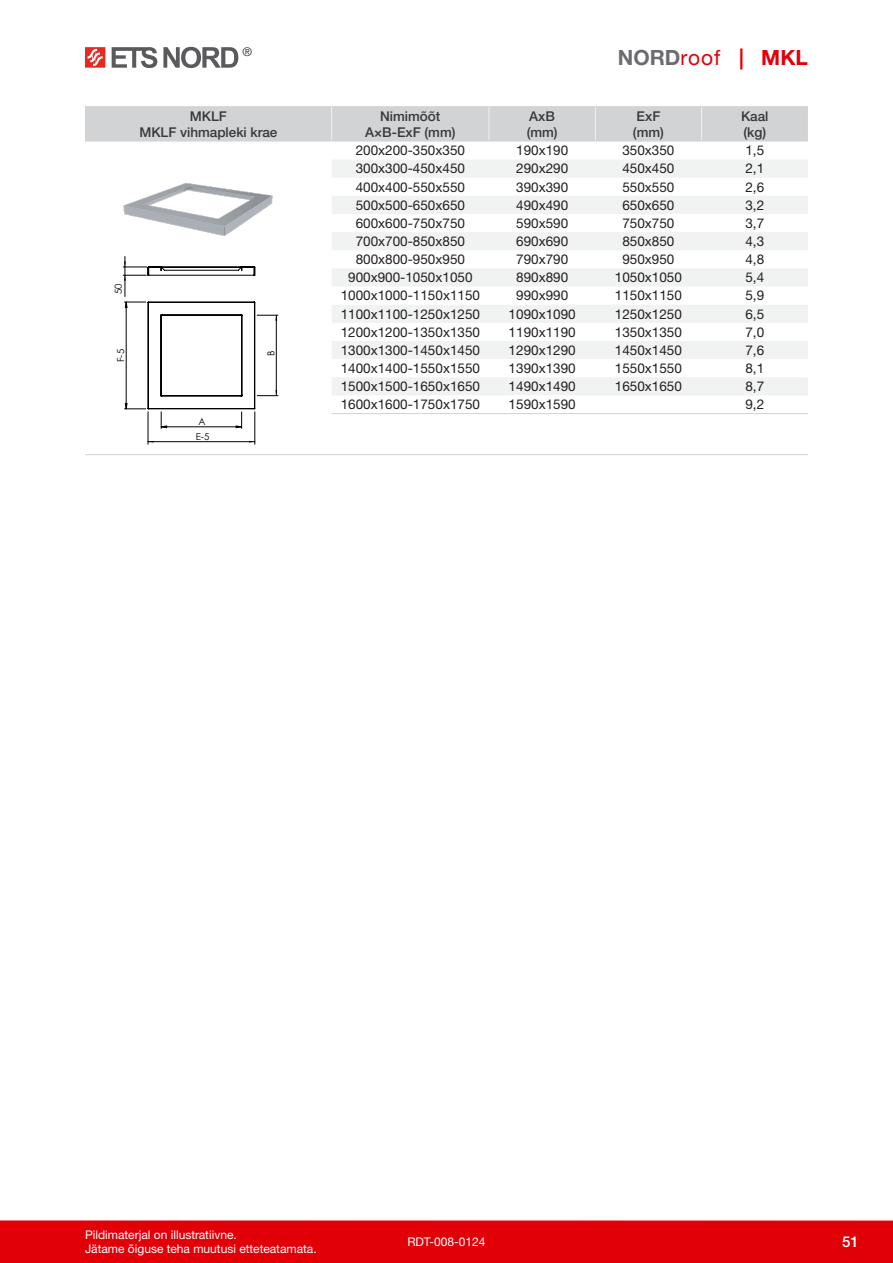
<style>
.page{position:relative;width:893px;height:1263px;background:#fff}
.page>*{position:absolute;margin:0;border:0;box-sizing:border-box;transform-origin:0 0}
.t1{font:700 21px "Helvetica Neue LTW1 G";color:#6d6b70}
.t2{font:500 15px "Helvetica Neue LTW1 G";color:#fff}
.Tabeltekst{font:13.5px "Helvetica Neue LTW1 G";color:#231f20}
.Tabeli_päis{font:500 13.5px "Helvetica Neue LTW1 G";color:#383839}
.t3{font:12px/14.4px "Helvetica Neue LTW1 G";color:#fff}
.t4{font:12px "Helvetica Neue LTW1 G";color:#383839}
.t5{font:9.6px "Century Gothic";color:#000}
.s1{font-weight:400;color:#e10008}
.s2{color:#e10008}
</style>
<div class="page">
<div style="left:0;top:1220px;width:893px;height:43px;background:#e10008"></div>
<svg style="left:112px;top:47px;width:45px;height:21px"></svg>
<svg style="left:163px;top:47px;width:75px;height:21px"></svg>
<svg style="left:85px;top:47px;width:20px;height:21px"></svg>
<div style="left:85px;top:107px;width:723px;height:34px;background:#d1d3d4"></div>
<svg style="left:332px;top:160px;width:476px;height:235px;fill:#f6f7f7"></svg>
<div style="left:332px;top:196px;width:476px;height:18px;background:#f1f2f2"></div>
<hr style="left:331px;top:107px;width:1px;height:34px;background:#f1f2f2">
<hr style="left:489px;top:107px;width:1px;height:34px;background:#f1f2f2">
<hr style="left:595px;top:107px;width:1px;height:34px;background:#f1f2f2">
<hr style="left:701px;top:107px;width:1px;height:34px;background:#f1f2f2">
<hr style="left:85px;top:106px;width:247px;height:1px;background:#d1d3d4">
<hr style="left:85px;top:141px;width:247px;height:1px;background:#d1d3d4">
<hr style="left:332px;top:106px;width:157px;height:1px;background:#d1d3d4">
<hr style="left:332px;top:141px;width:157px;height:1px;background:#d1d3d4">
<hr style="left:489px;top:106px;width:106px;height:1px;background:#d1d3d4">
<hr style="left:489px;top:141px;width:106px;height:1px;background:#d1d3d4">
<hr style="left:595px;top:106px;width:107px;height:1px;background:#d1d3d4">
<hr style="left:595px;top:141px;width:107px;height:1px;background:#d1d3d4">
<hr style="left:702px;top:106px;width:106px;height:1px;background:#d1d3d4">
<hr style="left:702px;top:141px;width:106px;height:1px;background:#d1d3d4">
<hr style="left:85px;top:454px;width:247px;height:1px;background:#d1d3d4">
<hr style="left:332px;top:413px;width:157px;height:1px;background:#d1d3d4">
<hr style="left:332px;top:454px;width:157px;height:1px;background:#d1d3d4">
<hr style="left:489px;top:454px;width:106px;height:1px;background:#d1d3d4">
<hr style="left:595px;top:454px;width:107px;height:1px;background:#d1d3d4">
<hr style="left:702px;top:454px;width:106px;height:1px;background:#d1d3d4">
<hr style="left:489px;top:413px;width:106px;height:1px;background:#d1d3d4">
<hr style="left:595px;top:413px;width:107px;height:1px;background:#d1d3d4">
<hr style="left:702px;top:413px;width:106px;height:1px;background:#d1d3d4">
<img style="left:123px;top:183px;width:150px;height:53px">
<hr style="left:148px;top:412px;width:1px;height:32px;background:#000">
<hr style="left:255px;top:412px;width:1px;height:32px;background:#000">
<hr style="left:148px;top:441px;width:107px;height:1px;background:#000">
<svg style="left:123px;top:256px;width:155px;height:172px"></svg>
<svg style="left:149px;top:441px;width:105px;height:1px"></svg>
<p class="t4" style="left:242px;top:44px;width:11px">®</p>
<p class="Tabeli_päis" style="left:190px;top:108px;width:39px">MKLF</p>
<p class="Tabeli_päis" style="left:139px;top:124px;width:140px">MKLF vihmapleki krae</p>
<p class="t5" style="left:112px;top:294px;width:12px;rotate:-90deg">50</p>
<p class="t5" style="left:114px;top:362px;width:15px;rotate:-90deg">F-5</p>
<p class="t5" style="left:264px;top:356px;width:7px;rotate:-90deg">B</p>
<p class="t5" style="left:198px;top:415px;width:9px">A</p>
<p class="t5" style="left:196px;top:430px;width:15px">E-5</p>
<p class="Tabeli_päis" style="left:380px;top:108px;width:62px">Nimimõõt</p>
<p class="Tabeli_päis" style="left:365px;top:124px;width:92px">A×B-ExF (mm)</p>
<p class="Tabeli_päis" style="left:529px;top:108px;width:27px">AxB</p>
<p class="Tabeli_päis" style="left:527px;top:124px;width:32px">(mm)</p>
<p class="t1" style="left:618px;top:44px;width:192px">NORD<span class="s1">roof</span> <span class="s2">| MKL</span></p>
<p class="Tabeli_päis" style="left:637px;top:108px;width:25px">ExF</p>
<p class="Tabeli_päis" style="left:633px;top:124px;width:32px">(mm)</p>
<p class="Tabeli_päis" style="left:741px;top:108px;width:29px">Kaal</p>
<p class="Tabeli_päis" style="left:743px;top:124px;width:24px">(kg)</p>
<p class="Tabeltekst" style="left:356px;top:142px;width:111px">200x200-350x350</p>
<p class="Tabeltekst" style="left:516px;top:142px;width:54px">190x190</p>
<p class="Tabeltekst" style="left:622px;top:142px;width:54px">350x350</p>
<p class="Tabeltekst" style="left:745px;top:142px;width:20px">1,5</p>
<p class="Tabeltekst" style="left:356px;top:160px;width:111px">300x300-450x450</p>
<p class="Tabeltekst" style="left:516px;top:160px;width:54px">290x290</p>
<p class="Tabeltekst" style="left:622px;top:160px;width:54px">450x450</p>
<p class="Tabeltekst" style="left:745px;top:160px;width:20px">2,1</p>
<p class="Tabeltekst" style="left:356px;top:178px;width:111px">400x400-550x550</p>
<p class="Tabeltekst" style="left:516px;top:178px;width:54px">390x390</p>
<p class="Tabeltekst" style="left:622px;top:178px;width:54px">550x550</p>
<p class="Tabeltekst" style="left:745px;top:178px;width:20px">2,6</p>
<p class="Tabeltekst" style="left:356px;top:197px;width:111px">500x500-650x650</p>
<p class="Tabeltekst" style="left:516px;top:197px;width:54px">490x490</p>
<p class="Tabeltekst" style="left:622px;top:197px;width:54px">650x650</p>
<p class="Tabeltekst" style="left:745px;top:197px;width:20px">3,2</p>
<p class="Tabeltekst" style="left:356px;top:215px;width:111px">600x600-750x750</p>
<p class="Tabeltekst" style="left:516px;top:215px;width:54px">590x590</p>
<p class="Tabeltekst" style="left:622px;top:215px;width:54px">750x750</p>
<p class="Tabeltekst" style="left:745px;top:215px;width:20px">3,7</p>
<p class="Tabeltekst" style="left:356px;top:233px;width:111px">700x700-850x850</p>
<p class="Tabeltekst" style="left:516px;top:233px;width:54px">690x690</p>
<p class="Tabeltekst" style="left:622px;top:233px;width:54px">850x850</p>
<p class="Tabeltekst" style="left:745px;top:233px;width:20px">4,3</p>
<p class="Tabeltekst" style="left:356px;top:251px;width:111px">800x800-950x950</p>
<p class="Tabeltekst" style="left:516px;top:251px;width:54px">790x790</p>
<p class="Tabeltekst" style="left:622px;top:251px;width:54px">950x950</p>
<p class="Tabeltekst" style="left:745px;top:251px;width:20px">4,8</p>
<p class="Tabeltekst" style="left:348px;top:269px;width:126px">900x900-1050x1050</p>
<p class="Tabeltekst" style="left:516px;top:269px;width:54px">890x890</p>
<p class="Tabeltekst" style="left:615px;top:269px;width:69px">1050x1050</p>
<p class="Tabeltekst" style="left:745px;top:269px;width:20px">5,4</p>
<p class="Tabeltekst" style="left:341px;top:287px;width:141px">1000x1000-1150x1150</p>
<p class="Tabeltekst" style="left:516px;top:287px;width:54px">990x990</p>
<p class="Tabeltekst" style="left:615px;top:287px;width:69px">1150x1150</p>
<p class="Tabeltekst" style="left:745px;top:287px;width:20px">5,9</p>
<p class="Tabeltekst" style="left:341px;top:305px;width:141px">1100x1100-1250x1250</p>
<p class="Tabeltekst" style="left:509px;top:305px;width:69px">1090x1090</p>
<p class="Tabeltekst" style="left:615px;top:305px;width:69px">1250x1250</p>
<p class="Tabeltekst" style="left:745px;top:305px;width:20px">6,5</p>
<p class="Tabeltekst" style="left:341px;top:324px;width:141px">1200x1200-1350x1350</p>
<p class="Tabeltekst" style="left:509px;top:324px;width:69px">1190x1190</p>
<p class="Tabeltekst" style="left:615px;top:324px;width:69px">1350x1350</p>
<p class="Tabeltekst" style="left:745px;top:324px;width:20px">7,0</p>
<p class="Tabeltekst" style="left:341px;top:342px;width:141px">1300x1300-1450x1450</p>
<p class="Tabeltekst" style="left:509px;top:342px;width:69px">1290x1290</p>
<p class="Tabeltekst" style="left:615px;top:342px;width:69px">1450x1450</p>
<p class="Tabeltekst" style="left:745px;top:342px;width:20px">7,6</p>
<p class="Tabeltekst" style="left:341px;top:360px;width:141px">1400x1400-1550x1550</p>
<p class="Tabeltekst" style="left:509px;top:360px;width:69px">1390x1390</p>
<p class="Tabeltekst" style="left:615px;top:360px;width:69px">1550x1550</p>
<p class="Tabeltekst" style="left:745px;top:360px;width:20px">8,1</p>
<p class="Tabeltekst" style="left:341px;top:378px;width:141px">1500x1500-1650x1650</p>
<p class="Tabeltekst" style="left:509px;top:378px;width:69px">1490x1490</p>
<p class="Tabeltekst" style="left:615px;top:378px;width:69px">1650x1650</p>
<p class="Tabeltekst" style="left:745px;top:378px;width:20px">8,7</p>
<p class="Tabeltekst" style="left:341px;top:396px;width:141px">1600x1600-1750x1750</p>
<p class="Tabeltekst" style="left:509px;top:396px;width:69px">1590x1590</p>
<p class="Tabeltekst" style="left:745px;top:396px;width:20px">9,2</p>
<p class="t3" style="left:85px;top:1227px;width:233px">Pildimaterjal on illustratiivne.<br>Jätame õiguse teha muutusi etteteatamata.</p>
<p class="t3" style="left:407px;top:1235px;width:80px">RDT-008-0124</p>
<p class="t2" style="left:842px;top:1233px;width:18px">51</p>
</div>
